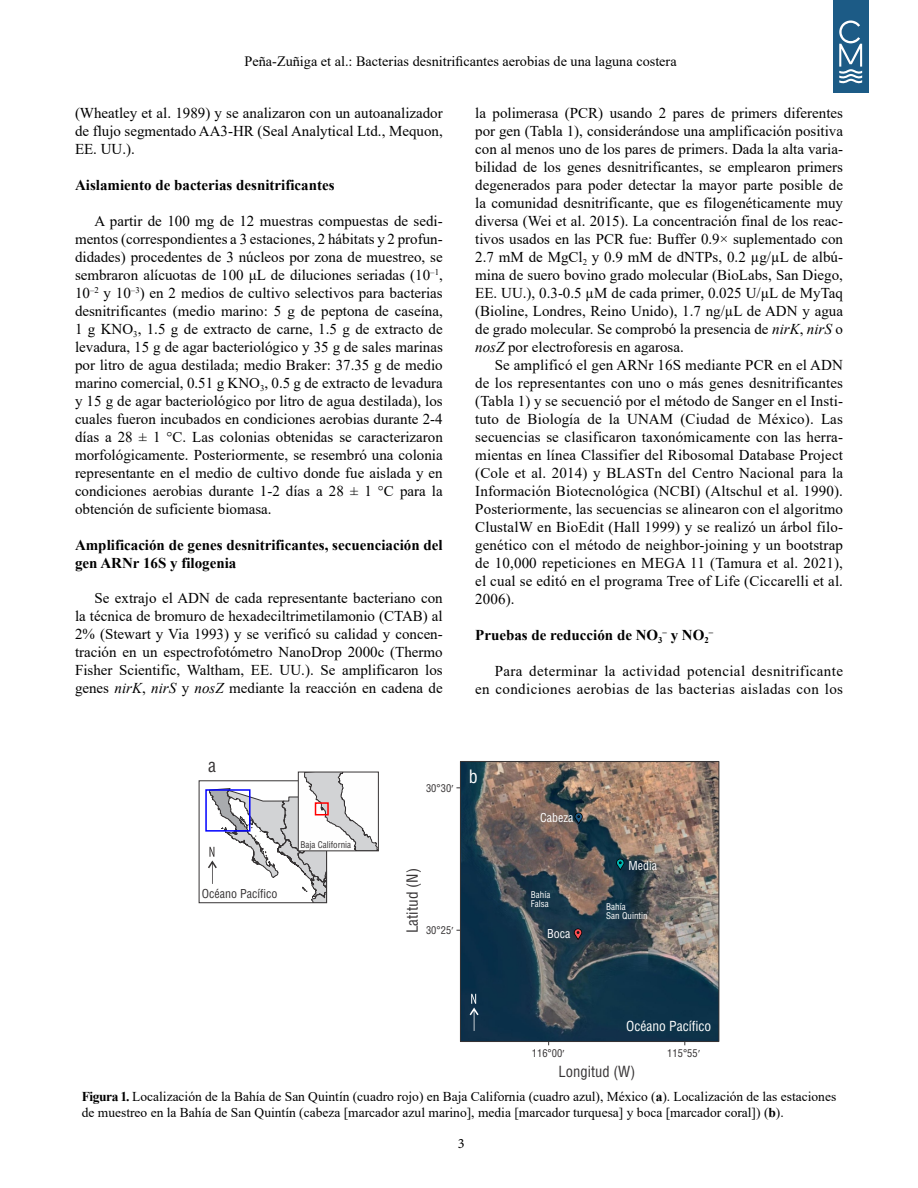
<style>
.page{position:relative;width:918px;height:1188px;background:#fff}
.page>*{position:absolute;margin:0;border:0;box-sizing:border-box;transform-origin:0 0}
.t1{font:condensed 18px "Helvetica";color:#fff}
.t2{font:condensed 18px "Helvetica";color:#373435}
.t3{font:15px/18px "Times New Roman";color:#000;text-align:justify}
.t4{font:700 15px/18px "Times New Roman";color:#000}
.t5{font:15px/18px "Times New Roman";letter-spacing:.025em;color:#000;text-align:right}
.t6{font:condensed 15px "Helvetica";color:#373435}
.t7{font:14.25px "Times New Roman";color:#000}
.t8{font:14.25px "Minion Pro";color:#000}
.t9{font:13.5px/16.2px "Times New Roman";color:#000}
.t10{font:condensed 13.5px "Helvetica";color:#fff}
.t11{font:condensed 12px "Helvetica";color:#fff}
.t12{font:condensed 12px "Helvetica";color:#373435}
.t13{font:condensed 10.5px "Helvetica";color:#373435}
.t14{font:condensed 9px/9px "Helvetica";color:#fff}
.t15{font:condensed 9px "Helvetica";color:#373435}
.t16{font:700 8.7px "Times New Roman";color:#000}
.s1{font-style:italic}
.s2{font-family:"Times New Roman";font-stretch:normal}
.s3{font-weight:700}
</style>
<div class="page">
<div style="left:833px;top:0;width:36px;height:92px;background:#1c5b86"></div>
<svg style="left:839px;top:20px;width:23px;height:64px"></svg>
<img style="left:462px;top:763px;width:255px;height:277px">
<div style="left:460px;top:761px;width:259px;height:281px;border:1px solid #373435"></div>
<svg style="left:574px;top:812px;width:9px;height:14px"></svg>
<svg style="left:615px;top:858px;width:10px;height:14px"></svg>
<svg style="left:573px;top:928px;width:10px;height:14px"></svg>
<svg style="left:470px;top:994px;width:9px;height:37px"></svg>
<div style="left:205px;top:789px;width:46px;height:43px;border:2px solid #00f"></div>
<svg style="left:208px;top:772px;width:170px;height:131px"></svg>
<p class="t7" style="left:245px;top:51px;width:434px">Peña-Zuñiga et al.: Bacterias desnitrificantes aerobias de una laguna costera</p>
<p class="t3" style="left:75px;top:104px;width:369px">(Wheatley et al. 1989) y se analizaron con un autoanalizador de flujo segmentado AA3-HR (Seal Analytical Ltd., Mequon, EE. UU.).</p>
<p class="t4" style="left:75px;top:176px;width:261px">Aislamiento de bacterias desnitrificantes</p>
<p class="t3" style="left:75px;top:211px;width:369px;text-indent:20px">A partir de 100 mg de 12 muestras compuestas de sedi&shy;mentos (correspondientes a 3 estaciones, 2 hábitats y 2 profun&shy;didades) procedentes de 3 núcleos por zona de muestreo, se sembraron alícuotas de 100 μL de diluciones seriadas (10<sup>–1</sup>, 10<sup>–2</sup> y 10<sup>–3</sup>) en 2 medios de cultivo selectivos para bacterias desnitrificantes (medio marino: 5 g de peptona de caseína, 1 g KNO<sub>3</sub>, 1.5 g de extracto de carne, 1.5 g de extracto de levadura, 15 g de agar bacteriológico y 35 g de sales marinas por litro de agua destilada; medio Braker: 37.35 g de medio marino comercial, 0.51 g KNO<sub>3</sub>, 0.5 g de extracto de levadura y 15 g de agar bacteriológico por litro de agua destilada), los cuales fueron incubados en condiciones aerobias durante 2-4 días a 28 ± 1 °C. Las colonias obtenidas se caracterizaron morfológicamente. Posteriormente, se resembró una colonia representante en el medio de cultivo donde fue aislada y en condiciones aerobias durante 1-2 días a 28 ± 1 °C para la obtención de suficiente biomasa.</p>
<p class="t4" style="left:75px;top:535px;width:369px">Amplificación de genes desnitrificantes, secuenciación del gen ARNr 16S y filogenia</p>
<p class="t3" style="left:75px;top:588px;width:369px;text-indent:20px">Se extrajo el ADN de cada representante bacteriano con la técnica de bromuro de hexadeciltrimetilamonio (CTAB) al 2% (Stewart y Via 1993) y se verificó su calidad y concen&shy;tración en un espectrofotómetro NanoDrop 2000c (Thermo Fisher Scientific, Waltham, EE. UU.). Se amplificaron los genes <span class="s1">nirK</span>, <span class="s1">nirS</span> y <span class="s1">nosZ</span> mediante la reacción en cadena de</p>
<p class="t3" style="left:475px;top:104px;width:369px">la polimerasa (PCR) usando 2 pares de primers diferentes por gen (Tabla 1), considerándose una amplificación positiva con al menos uno de los pares de primers. Dada la alta varia&shy;bilidad de los genes desnitrificantes, se emplearon primers degenerados para poder detectar la mayor parte posible de la comunidad desnitrificante, que es filogenéticamente muy diversa (Wei et al. 2015). La concentración final de los reac&shy;tivos usados en las PCR fue: Buffer 0.9× suplementado con 2.7 mM de MgCl<sub>2</sub> y 0.9 mM de dNTPs, 0.2 µg/µL de albú&shy;mina de suero bovino grado molecular (BioLabs, San Diego, EE. UU.), 0.3-0.5 µM de cada primer, 0.025 U/µL de MyTaq (Bioline, Londres, Reino Unido), 1.7 ng/µL de ADN y agua de grado molecular. Se comprobó la presencia de <span class="s1">nirK</span>, <span class="s1">nirS</span> o <span class="s1">nosZ</span> por electroforesis en agarosa.</p>
<p class="t3" style="left:475px;top:356px;width:369px;text-indent:20px">Se amplificó el gen ARNr 16S mediante PCR en el ADN de los representantes con uno o más genes desnitrificantes (Tabla 1) y se secuenció por el método de Sanger en el Insti&shy;tuto de Biología de la UNAM (Ciudad de México). Las secuencias se clasificaron taxonómicamente con las herra&shy;mientas en línea Classifier del Ribosomal Database Project (Cole et al. 2014) y BLASTn del Centro Nacional para la Información Biotecnológica (NCBI) (Altschul et al. 1990).<br>Posteriormente, las secuencias se alinearon con el algoritmo ClustalW en BioEdit (Hall 1999) y se realizó un árbol filo&shy;genético con el método de neighbor-joining y un bootstrap de 10,000 repeticiones en MEGA 11 (Tamura et al. 2021), el cual se editó en el programa Tree of Life (Ciccarelli et al.<br>2006).</p>
<p class="t4" style="left:475px;top:626px;width:235px">Pruebas de reducción de NO<sub>3</sub><sup>–</sup> y NO<sub>2</sub></p>
<p class="t16" style="left:709px;top:626px;width:6px">–</p>
<p class="t5" style="left:475px;top:661px;width:369px">Para determinar la actividad potencial desnitrificante<br>en condiciones aerobias de las bacterias aisladas con los</p>
<p class="t2" style="left:208px;top:754px;width:9px">a</p>
<p class="t12" style="left:202px;top:886px;width:77px">Océano Pacífico</p>
<p class="t15" style="left:301px;top:839px;width:52px">Baja California</p>
<p class="t13" style="left:426px;top:781px;width:29px">30°30<span class="s2">ʹ</span></p>
<p class="t1" style="left:469px;top:765px;width:10px">b</p>
<p class="t6" style="left:403px;top:933px;width:67px;rotate:-90deg">Latitud (N)</p>
<p class="t13" style="left:426px;top:924px;width:29px">30°25<span class="s2">ʹ</span></p>
<p class="t11" style="left:540px;top:810px;width:35px">Cabeza</p>
<p class="t14" style="left:531px;top:890px;width:21px">Bahía<br>Falsa</p>
<p class="t11" style="left:547px;top:926px;width:25px">Boca</p>
<p class="t11" style="left:628px;top:858px;width:30px">Media</p>
<p class="t14" style="left:606px;top:902px;width:43px">Bahía<br>San Quintin</p>
<p class="t10" style="left:626px;top:1018px;width:87px">Océano Pacífico</p>
<p class="t13" style="left:532px;top:1047px;width:34px">116°00<span class="s2">ʹ</span></p>
<p class="t13" style="left:667px;top:1047px;width:34px">115°55<span class="s2">ʹ</span></p>
<p class="t6" style="left:559px;top:1062px;width:78px">Longitud (W)</p>
<p class="t9" style="left:82px;top:1088px;width:756px"><span class="s3">Figura 1.</span> Localización de la Bahía de San Quintín (cuadro rojo) en Baja California (cuadro azul), México (<span class="s3">a</span>). Localización de las estaciones de muestreo en la Bahía de San Quintín (cabeza [marcador azul marino], media [marcador turquesa] y boca [marcador coral]) (<span class="s3">b</span>).</p>
<p class="t8" style="left:458px;top:1134px;width:8px">3</p>
</div>
